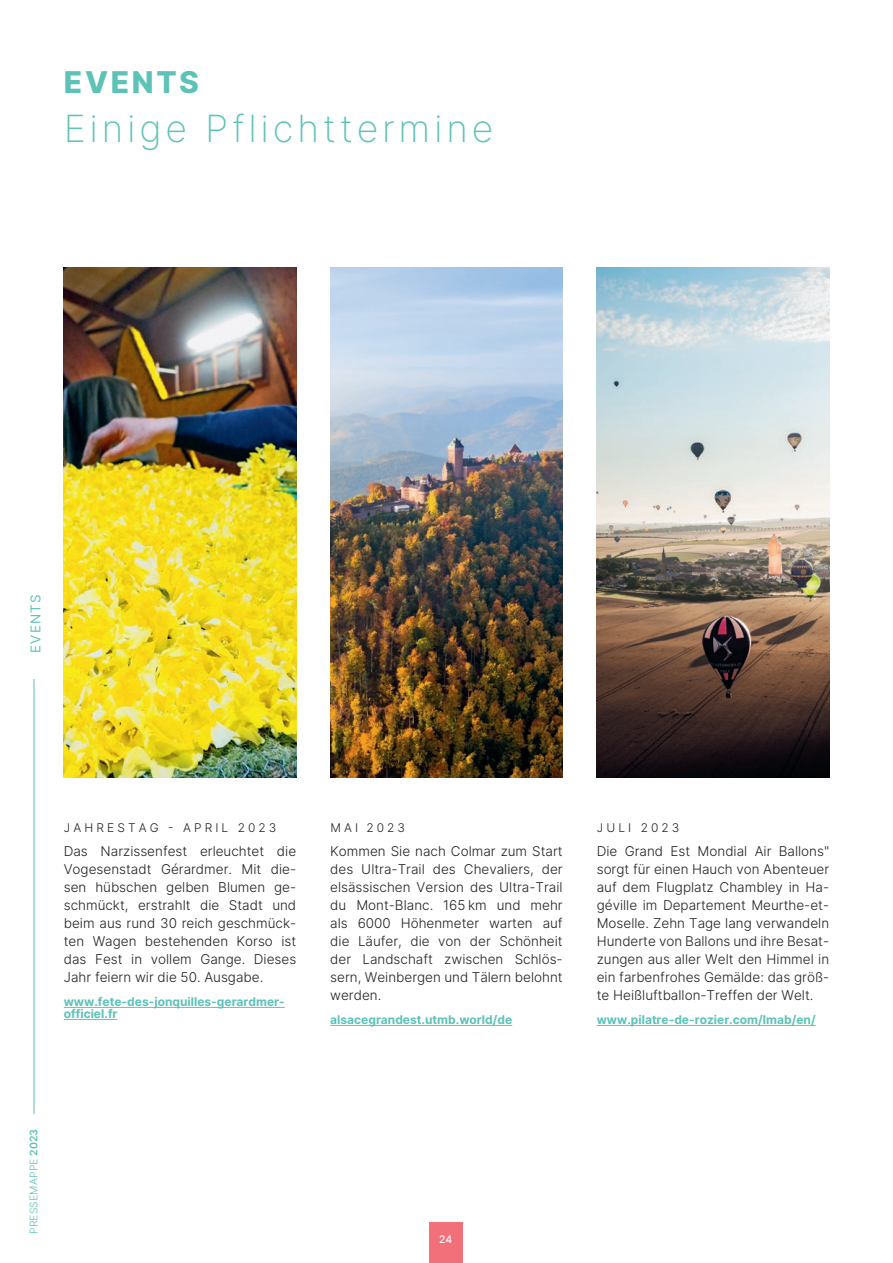
<style>
.page{position:relative;width:893px;height:1263px;background:#fff}
.page>*{position:absolute;margin:0;border:0;box-sizing:border-box;transform-origin:0 0}
.t1{font:200 37.5px "Inter";letter-spacing:.1em;color:#5cc3b6}
.t2{font:800 30px "Inter";letter-spacing:.085em;color:#5cc3b6}
.t3{font:300 13.5px/18px "Inter";color:#231f20;text-align:justify}
.t4{font:13.5px "Inter";letter-spacing:.085em;color:#5cc3b6}
.t5{font:700 12px/12px "Inter";color:#5cc3b6}
.t6{font:300 12px "Inter";letter-spacing:.26em;color:#231f20}
.t7{font:300 10.5px "Inter";letter-spacing:.01em;color:#5cc3b6}
.t8{font:500 10.5px "Inter";color:#fff}
.s1{font-weight:600}
</style>
<div class="page">
<div style="left:429px;top:1222px;width:34px;height:41px;background:#f17079"></div>
<hr style="left:34px;top:631px;width:1px;height:483px;background:#5cc3b6">
<hr style="left:64px;top:1007px;width:221px;height:1px;background:#5cc3b6">
<hr style="left:64px;top:1019px;width:54px;height:1px;background:#5cc3b6">
<hr style="left:330px;top:1025px;width:182px;height:1px;background:#5cc3b6">
<hr style="left:597px;top:1025px;width:219px;height:1px;background:#5cc3b6">
<img style="left:64px;top:268px;width:232px;height:510px">
<img style="left:330px;top:268px;width:233px;height:510px">
<img style="left:597px;top:268px;width:232px;height:510px">
<div style="left:27px;top:569px;width:14px;height:109px;background:#fff"></div>
<h2 class="t2" style="left:64px;top:59px;width:137px">EVENTS</h2>
<h1 class="t1" style="left:64px;top:102px;width:431px">Einige Pflichttermine</h1>
<p class="t4" style="left:26px;top:653px;width:60px;rotate:-90deg">EVENTS</p>
<p class="t6" style="left:64px;top:819px;width:214px">JAHRESTAG - APRIL 2023</p>
<p class="t3" style="left:64px;top:842px;width:234px">Das Narzissenfest erleuchtet die Vogesenstadt Gérardmer. Mit die&shy;sen hübschen gelben Blumen ge&shy;schmückt, erstrahlt die Stadt und beim aus rund 30 reich geschmück&shy;ten Wagen bestehenden Korso ist das Fest in vollem Gange. Dieses Jahr feiern wir die 50. Ausgabe.</p>
<p class="t5" style="left:64px;top:995px;width:222px">www.fete-des-jonquilles-gerardmer&shy;officiel.fr</p>
<p class="t6" style="left:330px;top:819px;width:76px">MAI 2023</p>
<p class="t3" style="left:330px;top:842px;width:234px">Kommen Sie nach Colmar zum Start des Ultra-Trail des Chevaliers, der elsässischen Version des Ultra-Trail du Mont-Blanc. 165 km und mehr als 6000 Höhenmeter warten auf die Läufer, die von der Schönheit der Landschaft zwischen Schlös&shy;sern, Weinbergen und Tälern belohnt werden.</p>
<p class="t5" style="left:330px;top:1013px;width:183px">alsacegrandest.utmb.world/de</p>
<p class="t6" style="left:597px;top:819px;width:84px">JULI 2023</p>
<p class="t3" style="left:597px;top:842px;width:234px">Die Grand Est Mondial Air Ballons" sorgt für einen Hauch von Abenteuer auf dem Flugplatz Chambley in Ha&shy;géville im Departement Meurthe-et-Moselle. Zehn Tage lang verwandeln Hunderte von Ballons und ihre Besat&shy;zungen aus aller Welt den Himmel in ein farbenfrohes Gemälde: das größ&shy;te Heißluftballon-Treffen der Welt.</p>
<p class="t5" style="left:597px;top:1013px;width:220px">www.pilatre-de-rozier.com/lmab/en/</p>
<p class="t7" style="left:26px;top:1234px;width:107px;rotate:-90deg">PRESSEMAPPE <span class="s1">2023</span></p>
<p class="t8" style="left:439px;top:1231px;width:15px">24</p>
</div>
